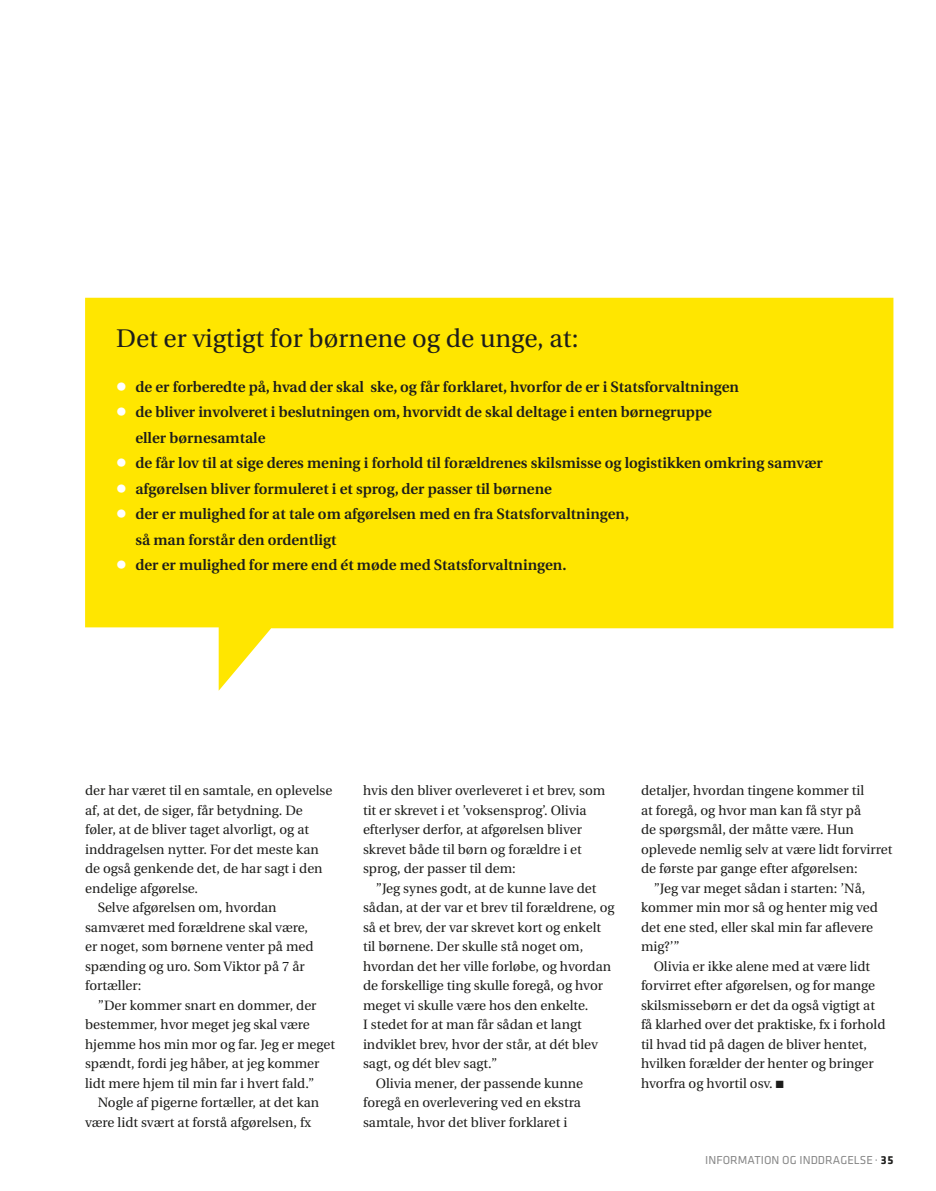
<style>
.page{position:relative;width:936px;height:1191px;background:#fff}
.page>*{position:absolute;margin:0;border:0;box-sizing:border-box;transform-origin:0 0}
.t1{font:25.5px "Utopia";color:#1d1d1b}
.t2{font:600 15px/25.5px "Utopia";color:#1d1d1b}
.t3{font:13.5px/19.5px "Utopia";color:#1d1d1b}
.t4{font:12px "Klavika";letter-spacing:.005em;color:#878787}
.s1{font-size:24px;color:#fff}
.s2{font-weight:700;color:#1d1d1b}
</style>
<div class="page">
<svg style="left:85px;top:298px;width:808px;height:393px;fill:#ffe600"></svg>
<h1 class="t1" style="left:116px;top:324px;width:463px">Det er vigtigt for børnene og de unge, at:</h1>
<p class="t2" style="left:116px;top:374px;width:624px"><span class="s1">•</span> de er forberedte på, hvad der skal ske, og får forklaret, hvorfor de er i Statsforvaltningen</p>
<p class="t2" style="left:135px;top:399px;width:578px;text-indent:-19px"><span class="s1">•</span> de bliver involveret i beslutningen om, hvorvidt de skal deltage i enten børnegruppe eller børnesamtale</p>
<p class="t2" style="left:116px;top:450px;width:708px"><span class="s1">•</span> de får lov til at sige deres mening i forhold til forældrenes skilsmisse og logistikken omkring samvær</p>
<p class="t2" style="left:116px;top:476px;width:437px"><span class="s1">•</span> afgørelsen bliver formuleret i et sprog, der passer til børnene</p>
<p class="t2" style="left:135px;top:501px;width:495px;text-indent:-19px"><span class="s1">•</span> der er mulighed for at tale om afgørelsen med en fra Statsforvaltningen, så man forstår den ordentligt</p>
<p class="t2" style="left:116px;top:552px;width:451px"><span class="s1">•</span> der er mulighed for mere end ét møde med Statsforvaltningen.</p>
<p class="t3" style="left:85px;top:781px;width:249px">der har været til en samtale, en oplevelse</p>
<p class="t3" style="left:85px;top:800px;width:219px">af, at det, de siger, får betydning. De</p>
<p class="t3" style="left:85px;top:820px;width:225px">føler, at de bliver taget alvorligt, og at</p>
<p class="t3" style="left:85px;top:839px;width:235px">inddragelsen nytter. For det meste kan</p>
<p class="t3" style="left:85px;top:859px;width:239px">de også genkende det, de har sagt i den</p>
<p class="t3" style="left:85px;top:878px;width:114px">endelige afgørelse.</p>
<p class="t3" style="left:98px;top:898px;width:180px">Selve afgørelsen om, hvordan</p>
<p class="t3" style="left:85px;top:917px;width:224px">samværet med forældrene skal være,</p>
<p class="t3" style="left:85px;top:937px;width:230px">er noget, som børnene venter på med</p>
<p class="t3" style="left:85px;top:956px;width:221px">spænding og uro. Som Viktor på 7 år</p>
<p class="t3" style="left:85px;top:976px;width:58px">fortæller:</p>
<p class="t3" style="left:98px;top:995px;width:220px">”Der kommer snart en dommer, der</p>
<p class="t3" style="left:85px;top:1015px;width:226px">bestemmer, hvor meget jeg skal være</p>
<p class="t3" style="left:85px;top:1034px;width:251px">hjemme hos min mor og far. Jeg er meget</p>
<p class="t3" style="left:85px;top:1054px;width:236px">spændt, fordi jeg håber, at jeg kommer</p>
<p class="t3" style="left:85px;top:1073px;width:231px">lidt mere hjem til min far i hvert fald.”</p>
<p class="t3" style="left:98px;top:1093px;width:223px">Nogle af pigerne fortæller, at det kan</p>
<p class="t3" style="left:85px;top:1112px;width:227px">være lidt svært at forstå afgørelsen, fx</p>
<p class="t3" style="left:363px;top:781px;width:244px">hvis den bliver overleveret i et brev, som tit er skrevet i et ’voksensprog’. Olivia efterlyser derfor, at afgørelsen bliver skrevet både til børn og forældre i et sprog, der passer til dem:</p>
<p class="t3" style="left:376px;top:878px;width:222px">”Jeg synes godt, at de kunne lave det</p>
<p class="t3" style="left:363px;top:898px;width:253px">sådan, at der var et brev til forældrene, og</p>
<p class="t3" style="left:363px;top:917px;width:239px">så et brev, der var skrevet kort og enkelt</p>
<p class="t3" style="left:363px;top:937px;width:222px">til børnene. Der skulle stå noget om,</p>
<p class="t3" style="left:363px;top:956px;width:249px">hvordan det her ville forløbe, og hvordan</p>
<p class="t3" style="left:363px;top:976px;width:241px">de forskellige ting skulle foregå, og hvor</p>
<p class="t3" style="left:363px;top:995px;width:227px">meget vi skulle være hos den enkelte.</p>
<p class="t3" style="left:363px;top:1015px;width:220px">I stedet for at man får sådan et langt</p>
<p class="t3" style="left:363px;top:1034px;width:236px">indviklet brev, hvor der står, at dét blev</p>
<p class="t3" style="left:363px;top:1054px;width:136px">sagt, og dét blev sagt.”</p>
<p class="t3" style="left:376px;top:1073px;width:209px">Olivia mener, der passende kunne</p>
<p class="t3" style="left:363px;top:1093px;width:219px">foregå en overlevering ved en ekstra</p>
<p class="t3" style="left:363px;top:1112px;width:206px">samtale, hvor det bliver forklaret i</p>
<p class="t3" style="left:641px;top:781px;width:225px">detaljer, hvordan tingene kommer til</p>
<p class="t3" style="left:641px;top:800px;width:222px">at foregå, og hvor man kan få styr på</p>
<p class="t3" style="left:641px;top:820px;width:214px">de spørgsmål, der måtte være. Hun</p>
<p class="t3" style="left:641px;top:839px;width:253px">oplevede nemlig selv at være lidt forvirret</p>
<p class="t3" style="left:641px;top:859px;width:218px">de første par gange efter afgørelsen:</p>
<p class="t3" style="left:653px;top:878px;width:213px">”Jeg var meget sådan i starten: ’Nå,</p>
<p class="t3" style="left:641px;top:898px;width:238px">kommer min mor så og henter mig ved</p>
<p class="t3" style="left:641px;top:917px;width:233px">det ene sted, eller skal min far aflevere</p>
<p class="t3" style="left:641px;top:937px;width:40px">mig?’”</p>
<p class="t3" style="left:653px;top:956px;width:218px">Olivia er ikke alene med at være lidt</p>
<p class="t3" style="left:641px;top:976px;width:236px">forvirret efter afgørelsen, og for mange</p>
<p class="t3" style="left:641px;top:995px;width:235px">skilsmissebørn er det da også vigtigt at</p>
<p class="t3" style="left:641px;top:1015px;width:246px">få klarhed over det praktiske, fx i forhold</p>
<p class="t3" style="left:641px;top:1034px;width:228px">til hvad tid på dagen de bliver hentet,</p>
<p class="t3" style="left:641px;top:1054px;width:234px">hvilken forælder der henter og bringer</p>
<p class="t3" style="left:641px;top:1073px;width:144px">hvorfra og hvortil osv. ■</p>
<p class="t4" style="left:705px;top:1153px;width:190px">INFORMATION OG INDDRAGELSE · <span class="s2">35</span></p>
</div>
